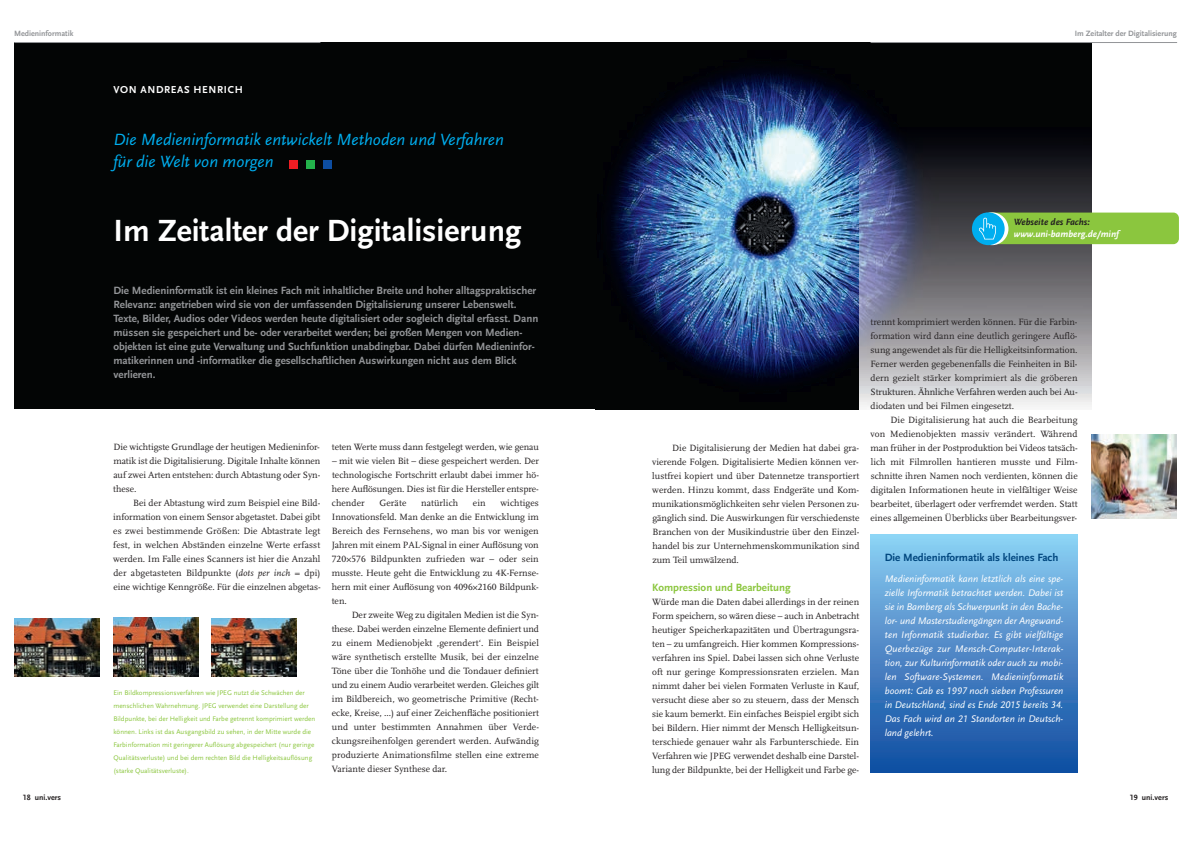
<style>
.page{position:relative;width:1191px;height:842px;background:#fff}
.page>*{position:absolute;margin:0;border:0;box-sizing:border-box;transform-origin:0 0}
.t1{font:700 32px "UB Scala Sans";color:#fff}
.t2{font:italic 17px/22px "UB Scala Sans";color:#00aeef}
.t3{font:700 11px/14px "UB Scala Sans";color:#939598}
.t4{font:700 11px "UB Scala Sans";color:#00467e}
.t5{font:700 11px "UB Scala Sans";color:#8bc63e}
.t6{font:700 10.5px "UB Scala Sans";letter-spacing:.06em;color:#fff}
.t7{font:italic 10px/14px "UB Scala Sans";color:#fff;text-align:justify}
.t8{font:9.5px/14px "UB Scala";color:#231f20;text-align:justify}
.t9{font:italic 700 9.5px "UB Scala Sans";color:#fff}
.t10{font:italic 700 9.5px "UB Scala Sans";color:#231f20}
.t11{font:700 8px "UB Scala Sans";color:#939598}
.t12{font:700 8px "UB Scala Sans";color:#231f20}
.t13{font:7px/13px "UB Scala Sans";color:#8bc63e}
.s1{font-style:italic}
</style>
<div class="page">
<img style="left:595px;top:43px;width:496px;height:366px">
<div style="left:14px;top:43px;width:581px;height:366px;background:#030505"></div>
<img style="left:859px;top:128px;width:245px;height:281px">
<div style="left:870px;top:535px;width:207px;height:238px;background:linear-gradient(to bottom,#8dcdf2,#0d499f)"></div>
<hr style="left:14px;top:42px;width:306px;height:1px;background:#939598">
<hr style="left:870px;top:42px;width:307px;height:1px;background:#939598">
<div style="left:985px;top:213px;width:193px;height:31px;background:#8bc63e;border-radius:6px"></div>
<img style="left:14px;top:618px;width:85px;height:59px">
<img style="left:212px;top:618px;width:85px;height:59px">
<img style="left:113px;top:618px;width:85px;height:58px">
<img style="left:1091px;top:434px;width:85px;height:85px">
<div style="left:290px;top:160px;width:8px;height:9px;background:#ee1d23"></div>
<div style="left:306px;top:160px;width:9px;height:9px;background:#23b24b"></div>
<div style="left:323px;top:160px;width:9px;height:9px;background:#0d4da1"></div>
<svg style="left:975px;top:212px;width:33px;height:33px"></svg>
<div style="left:972px;top:212px;width:32px;height:33px;background:#00aeef;border-radius:50%"></div>
<svg style="left:979px;top:218px;width:17px;height:21px"></svg>
<p class="t11" style="left:14px;top:29px;width:61px">Medieninformatik</p>
<p class="t12" style="left:23px;top:792px;width:40px">18 uni.vers</p>
<p class="t6" style="left:113px;top:83px;width:131px">VON ANDREAS HENRICH</p>
<h2 class="t2" style="left:113px;top:129px;width:392px">Die Medieninformatik entwickelt Methoden und Verfahren für die Welt von morgen</h2>
<h1 class="t1" style="left:113px;top:211px;width:409px">Im Zeitalter der Digitalisierung</h1>
<p class="t3" style="left:113px;top:284px;width:426px">Die Medieninformatik ist ein kleines Fach mit inhaltlicher Breite und hoher alltagspraktischer Relevanz: angetrieben wird sie von der umfassenden Digitalisierung unserer Lebenswelt.<br>Texte, Bilder, Audios oder Videos werden heute digitalisiert oder sogleich digital erfasst. Dann müssen sie gespeichert und be- oder verarbeitet werden; bei großen Mengen von Medien&shy;objekten ist eine gute Verwaltung und Suchfunktion unabdingbar. Dabei dürfen Medieninfor&shy;matikerinnen und -informatiker die gesellschaftlichen Auswirkungen nicht aus dem Blick verlieren.</p>
<p class="t8" style="left:113px;top:440px;width:208px">Die wichtigste Grundlage der heutigen Medieninfor&shy;matik ist die Digitalisierung. Digitale Inhalte können auf zwei Arten entstehen: durch Abtastung oder Syn&shy;these.</p>
<p class="t8" style="left:113px;top:496px;width:209px;text-indent:20px">Bei der Abtastung wird zum Beispiel eine Bild&shy;information von einem Sensor abgetastet. Dabei gibt es zwei bestimmende Größen: Die Abtastrate legt fest, in welchen Abständen einzelne Werte erfasst werden. Im Falle eines Scanners ist hier die Anzahl der abgetasteten Bildpunkte (<span class="s1">dots per inch</span> = dpi) eine wichtige Kenngröße. Für die einzelnen abgetas-</p>
<p class="t13" style="left:113px;top:686px;width:203px">Ein Bildkompressionsverfahren wie JPEG nutzt die Schwächen der menschlichen Wahrnehmung. JPEG verwendet eine Darstellung der Bildpunkte, bei der Helligkeit und Farbe getrennt komprimiert werden können. Links ist das Ausgangsbild zu sehen, in der Mitte wurde die Farbinformation mit geringerer Auflösung abgespeichert (nur geringe Qualitätsverluste) und bei dem rechten Bild die Helligkeitsauflösung (starke Qualitätsverluste).</p>
<p class="t8" style="left:332px;top:440px;width:209px">teten Werte muss dann festgelegt werden, wie genau</p>
<p class="t8" style="left:332px;top:454px;width:209px">– mit wie vielen Bit – diese gespeichert werden. Der technologische Fortschritt erlaubt dabei immer hö&shy;here Auflösungen. Dies ist für die Hersteller entspre&shy;chender</p>
<p class="t8" style="left:332px;top:496px;width:209px;text-indent:169px">wichtiges Innovationsfeld. Man denke an die Entwicklung im Bereich des Fernsehens, wo man bis vor wenigen Jahren mit einem PAL-Signal in einer Auflösung von 720×576 Bildpunkten zufrieden war – oder sein musste. Heute geht die Entwicklung zu 4K-Fernse&shy;hern mit einer Auflösung von 4096×2160 Bildpunk&shy;ten.</p>
<p class="t8" style="left:332px;top:608px;width:209px;text-indent:20px">Der zweite Weg zu digitalen Medien ist die Syn&shy;these. Dabei werden einzelne Elemente definiert und zu einem Medienobjekt ‚gerendert‘. Ein Beispiel wäre synthetisch erstellte Musik, bei der einzelne Töne über die Tonhöhe und die Tondauer definiert und zu einem Audio verarbeitet werden. Gleiches gilt im Bildbereich, wo geometrische Primitive (Recht&shy;ecke, Kreise, ...) auf einer Zeichenfläche positioniert und unter bestimmten Annahmen über Verde&shy;ckungsreihenfolgen gerendert werden. Aufwändig produzierte Animationsfilme stellen eine extreme Variante dieser Synthese dar.</p>
<p class="t8" style="left:379px;top:496px;width:28px">Geräte</p>
<p class="t8" style="left:421px;top:496px;width:39px">natürlich</p>
<p class="t8" style="left:473px;top:496px;width:14px">ein</p>
<p class="t11" style="left:1074px;top:29px;width:103px">Im Zeitalter der Digitalisierung</p>
<p class="t10" style="left:1013px;top:216px;width:77px">Webseite des Fachs:</p>
<p class="t9" style="left:1013px;top:228px;width:106px">www.uni-bamberg.de/minf</p>
<p class="t8" style="left:652px;top:441px;width:209px;text-indent:20px">Die Digitalisierung der Medien hat dabei gra&shy;vierende Folgen. Digitalisierte Medien können ver&shy;lustfrei kopiert und über Datennetze transportiert werden. Hinzu kommt, dass Endgeräte und Kom&shy;munikationsmöglichkeiten sehr vielen Personen zu&shy;gänglich sind. Die Auswirkungen für verschiedenste Branchen von der Musikindustrie über den Einzel&shy;handel bis zur Unternehmenskommunikation sind zum Teil umwälzend.</p>
<p class="t5" style="left:652px;top:581px;width:140px">Kompression und Bearbeitung</p>
<p class="t8" style="left:652px;top:595px;width:209px">Würde man die Daten dabei allerdings in der reinen Form speichern, so wären diese – auch in Anbetracht heutiger Speicherkapazitäten und Übertragungsra&shy;ten – zu umfangreich. Hier kommen Kompressions&shy;verfahren ins Spiel. Dabei lassen sich ohne Verluste oft nur geringe Kompressionsraten erzielen. Man nimmt daher bei vielen Formaten Verluste in Kauf, versucht diese aber so zu steuern, dass der Mensch sie kaum bemerkt. Ein einfaches Beispiel ergibt sich bei Bildern. Hier nimmt der Mensch Helligkeitsun&shy;terschiede genauer wahr als Farbunterschiede. Ein Verfahren wie JPEG verwendet deshalb eine Darstel&shy;lung der Bildpunkte, bei der Helligkeit und Farbe ge-</p>
<p class="t8" style="left:870px;top:314px;width:209px">trennt komprimiert werden können. Für die Farbin&shy;formation wird dann eine deutlich geringere Auflö&shy;sung angewendet als für die Helligkeitsinformation.<br>Ferner werden gegebenenfalls die Feinheiten in Bil&shy;dern gezielt stärker komprimiert als die gröberen Strukturen. Ähnliche Verfahren werden auch bei Au&shy;diodaten und bei Filmen eingesetzt.</p>
<p class="t8" style="left:870px;top:412px;width:209px;text-indent:20px">Die Digitalisierung hat auch die Bearbeitung von Medienobjekten massiv verändert. Während man früher in der Postproduktion bei Videos tatsäch&shy;lich mit Filmrollen hantieren musste und Film&shy;schnitte ihren Namen noch verdienten, können die digitalen Informationen heute in vielfältiger Weise bearbeitet, überlagert oder verfremdet werden. Statt eines allgemeinen Überblicks über Bearbeitungsver-</p>
<p class="t4" style="left:884px;top:551px;width:175px">Die Medieninformatik als kleines Fach</p>
<p class="t7" style="left:884px;top:572px;width:180px">Medieninformatik kann letztlich als eine spe&shy;zielle Informatik betrachtet werden. Dabei ist sie in Bamberg als Schwerpunkt in den Bache&shy;lor- und Masterstudiengängen der Angewand&shy;ten Informatik studierbar. Es gibt vielfältige Querbezüge zur Mensch-Computer-Interak&shy;tion, zur Kulturinformatik oder auch zu mobi&shy;len Software-Systemen. Medieninformatik boomt: Gab es 1997 noch sieben Professuren in Deutschland, sind es Ende 2015 bereits 34.<br>Das Fach wird an 21 Standorten in Deutsch&shy;land gelehrt.</p>
<p class="t12" style="left:1129px;top:792px;width:40px">19 uni.vers</p>
</div>
